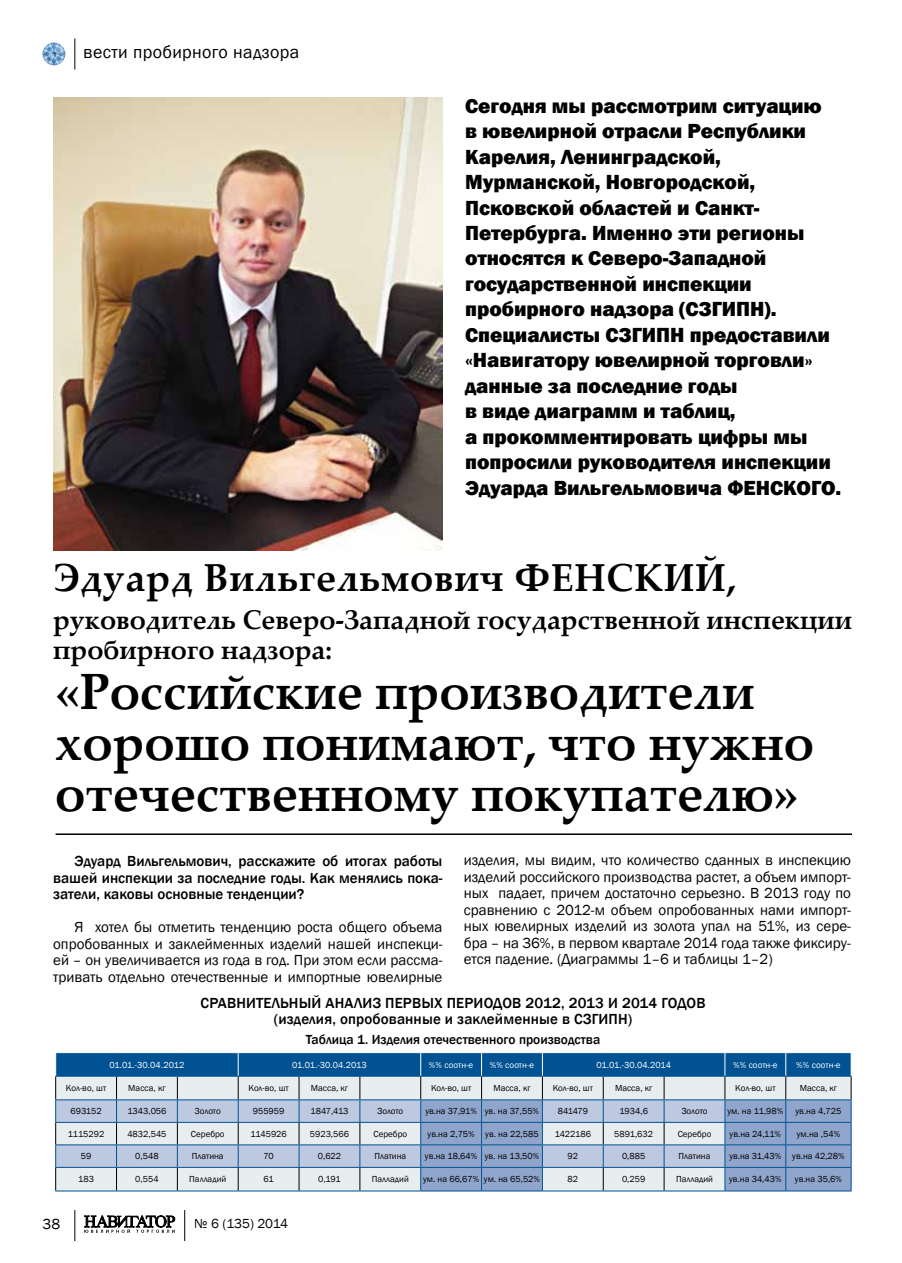
<style>
.page{position:relative;width:902px;height:1263px;background:#fff}
.page>*{position:absolute;margin:0;border:0;box-sizing:border-box;transform-origin:0 0}
.t1{font:700 51px/51px "Palatino Linotype";color:#000;scale:.96 1}
.t2{font:700 39px "Palatino Linotype";letter-spacing:.02em;color:#000;scale:.96 1}
.t3{font:700 27px/30.5px "Palatino Linotype";color:#000;scale:.96 1}
.t4{font:800 21px/25.5px "Franklin Gothic";color:#000}
.t5{font:18px "Franklin Gothic";letter-spacing:.02em;color:#000}
.t6{font:15px/16.5px "Franklin Gothic";color:#000;text-align:justify}
.t7{font:500 15px/16.5px "Franklin Gothic";letter-spacing:.01em;color:#000;text-align:justify}
.t8{font:500 13.5px "Franklin Gothic";color:#000}
.t9{font:13.5px "Franklin Gothic";letter-spacing:-.01em;color:#000}
.t10{font:9px "Franklin Gothic";color:#000}
.t11{font:9px "Franklin Gothic";letter-spacing:.01em;color:#fff}
.t12{font:9px "Franklin Gothic";letter-spacing:-.02em;color:#fff}
</style>
<div class="page">
<img style="left:43px;top:43px;width:22px;height:22px;border-radius:11px">
<svg style="left:84px;top:1215px;width:91px;height:18px"></svg>
<hr style="left:184px;top:1210px;width:1px;height:31px;background:#000">
<hr style="left:74px;top:1210px;width:1px;height:31px;background:#000">
<hr style="left:74px;top:39px;width:1px;height:30px;background:#000">
<hr style="left:56px;top:833px;width:795px;height:2px;background:#000">
<img style="left:53px;top:98px;width:389px;height:453px">
<svg style="left:55px;top:1052px;width:796px;height:139px;background:#9cb5d0"></svg>
<hr style="left:724px;top:1122px;width:61px;height:1px;background:#005292">
<hr style="left:785px;top:1122px;width:65px;height:1px;background:#005292">
<hr style="left:724px;top:1144px;width:61px;height:1px;background:#005292">
<hr style="left:785px;top:1144px;width:65px;height:1px;background:#005292">
<hr style="left:724px;top:1167px;width:61px;height:1px;background:#005292">
<hr style="left:785px;top:1167px;width:65px;height:1px;background:#005292">
<hr style="left:724px;top:1190px;width:61px;height:1px;background:#005292">
<hr style="left:785px;top:1190px;width:66px;height:1px;background:#005292">
<p class="t5" style="left:83px;top:41px;width:218px">вести пробирного надзора</p>
<p class="t4" style="left:465px;top:93px;width:378px">Сегодня мы рассмотрим ситуацию<br>в ювелирной отрасли Республики<br>Карелия, Ленинградской,<br>Мурманской, Новгородской,<br>Псковской областей и Санкт-<br>Петербурга. Именно эти регионы относятся к Северо-Западной государственной инспекции пробирного надзора (СЗГИПН).<br>Специалисты СЗГИПН предоставили «Навигатору ювелирной торговли» данные за последние годы<br>в виде диаграмм и таблиц,<br>а прокомментировать цифры мы попросили руководителя инспекции<br>Эдуарда Вильгельмовича ФЕНСКОГО.</p>
<h2 class="t2" style="left:53px;top:550px;width:712px">Эдуард Вильгельмович ФЕНСКИЙ,</h2>
<h3 class="t3" style="left:53px;top:603px;width:833px">руководитель Северо-Западной государственной инспекции пробирного надзора:</h3>
<h1 class="t1" style="left:55px;top:664px;width:791px">«Российские производители хорошо понимают, что нужно отечественному покупателю»</h1>
<p class="t7" style="left:53px;top:853px;width:391px;text-indent:21px">Эдуард Вильгельмович, расскажите об итогах работы вашей инспекции за последние годы. Как менялись пока&shy;затели, каковы основные тенденции?</p>
<p class="t6" style="left:53px;top:919px;width:391px;text-indent:21px">Я хотел бы отметить тенденцию роста общего объема опробованных и заклейменных изделий нашей инспекци&shy;ей – он увеличивается из года в год. При этом если рассма&shy;тривать отдельно отечественные и импортные ювелирные</p>
<p class="t6" style="left:463px;top:852px;width:388px">изделия, мы видим, что количество сданных в инспекцию изделий российского производства растет, а объем импорт&shy;ных падает, причем достаточно серьезно. В 2013 году по сравнению с 2012-м объем опробованных нами импорт&shy;ных ювелирных изделий из золота упал на 51%, из сере&shy;бра – на 36%, в первом квартале 2014 года также фиксиру&shy;ется падение. (Диаграммы 1–6 и таблицы 1–2)</p>
<p class="t7" style="left:274px;top:995px;width:431px;text-indent:-73px">Сравнительный анализ первых периодов 2012, 2013 и 2014 годов (изделия, опробованные и заклейменные в СЗГИПН</p>
<p class="t7" style="left:628px;top:1011px;width:6px">)</p>
<p class="t8" style="left:306px;top:1031px;width:296px">Таблица 1. Изделия отечественного производства</p>
<p class="t11" style="left:109px;top:1059px;width:76px">01.01.-30.04.2012</p>
<p class="t11" style="left:292px;top:1059px;width:76px">01.01.-30.04.2013</p>
<p class="t11" style="left:429px;top:1059px;width:46px">%% соотн-е</p>
<p class="t11" style="left:489px;top:1059px;width:46px">%% соотн-е</p>
<p class="t12" style="left:596px;top:1059px;width:76px">01.01.-30.04.2014</p>
<p class="t11" style="left:733px;top:1059px;width:46px">%% соотн-е</p>
<p class="t11" style="left:796px;top:1059px;width:46px">%% соотн-е</p>
<p class="t10" style="left:66px;top:1082px;width:42px">Кол-во, шт</p>
<p class="t10" style="left:128px;top:1082px;width:39px">Масса, кг</p>
<p class="t10" style="left:248px;top:1082px;width:42px">Кол-во, шт</p>
<p class="t10" style="left:311px;top:1082px;width:39px">Масса, кг</p>
<p class="t10" style="left:431px;top:1082px;width:42px">Кол-во, шт</p>
<p class="t10" style="left:493px;top:1082px;width:39px">Масса, кг</p>
<p class="t10" style="left:552px;top:1082px;width:42px">Кол-во, шт</p>
<p class="t10" style="left:615px;top:1082px;width:39px">Масса, кг</p>
<p class="t10" style="left:735px;top:1082px;width:42px">Кол-во, шт</p>
<p class="t10" style="left:799px;top:1082px;width:39px">Масса, кг</p>
<p class="t10" style="left:71px;top:1106px;width:33px">693152</p>
<p class="t10" style="left:127px;top:1106px;width:41px">1343,056</p>
<p class="t10" style="left:195px;top:1106px;width:27px">Золото</p>
<p class="t10" style="left:253px;top:1106px;width:33px">955959</p>
<p class="t10" style="left:310px;top:1106px;width:39px">1847,413</p>
<p class="t10" style="left:377px;top:1106px;width:27px">Золото</p>
<p class="t10" style="left:425px;top:1106px;width:115px">ув.на 37,91% ув. на 37,55%</p>
<p class="t10" style="left:557px;top:1106px;width:32px">841479</p>
<p class="t10" style="left:619px;top:1106px;width:30px">1934,6</p>
<p class="t10" style="left:681px;top:1106px;width:27px">Золото</p>
<p class="t10" style="left:727px;top:1106px;width:57px">ум. на 11,98%</p>
<p class="t10" style="left:795px;top:1106px;width:47px">ув.на 4,725</p>
<p class="t10" style="left:68px;top:1128px;width:38px">1115292</p>
<p class="t10" style="left:127px;top:1128px;width:41px">4832,545</p>
<p class="t10" style="left:191px;top:1128px;width:35px">Серебро</p>
<p class="t10" style="left:250px;top:1128px;width:38px">1145926</p>
<p class="t10" style="left:310px;top:1128px;width:41px">5923,566</p>
<p class="t10" style="left:373px;top:1128px;width:35px">Серебро</p>
<p class="t10" style="left:427px;top:1128px;width:113px">ув.на 2,75% ув. на 22,585</p>
<p class="t10" style="left:554px;top:1128px;width:38px">1422186</p>
<p class="t10" style="left:614px;top:1128px;width:40px">5891,632</p>
<p class="t10" style="left:677px;top:1128px;width:35px">Серебро</p>
<p class="t10" style="left:729px;top:1128px;width:53px">ув.на 24,11%</p>
<p class="t10" style="left:796px;top:1128px;width:45px">ум.на ,54%</p>
<p class="t10" style="left:81px;top:1151px;width:12px">59</p>
<p class="t10" style="left:135px;top:1151px;width:25px">0,548</p>
<p class="t10" style="left:192px;top:1151px;width:33px">Платина</p>
<p class="t10" style="left:263px;top:1151px;width:12px">70</p>
<p class="t10" style="left:318px;top:1151px;width:25px">0,622</p>
<p class="t10" style="left:374px;top:1151px;width:33px">Платина</p>
<p class="t10" style="left:425px;top:1151px;width:116px">ув.на 18,64% ув. на 13,50%</p>
<p class="t10" style="left:567px;top:1151px;width:12px">92</p>
<p class="t10" style="left:622px;top:1151px;width:25px">0,885</p>
<p class="t10" style="left:678px;top:1151px;width:33px">Платина</p>
<p class="t10" style="left:729px;top:1151px;width:117px">ув.на 31,43% ув.на 42,28%</p>
<p class="t10" style="left:78px;top:1174px;width:17px">183</p>
<p class="t10" style="left:135px;top:1174px;width:25px">0,554</p>
<p class="t10" style="left:189px;top:1174px;width:38px">Палладий</p>
<p class="t10" style="left:263px;top:1174px;width:12px">61</p>
<p class="t10" style="left:318px;top:1174px;width:24px">0,191</p>
<p class="t10" style="left:372px;top:1174px;width:38px">Палладий</p>
<p class="t10" style="left:423px;top:1174px;width:118px">ум. на 66,67% ум. на 65,52%</p>
<p class="t10" style="left:567px;top:1174px;width:12px">82</p>
<p class="t10" style="left:622px;top:1174px;width:25px">0,259</p>
<p class="t10" style="left:676px;top:1174px;width:38px">Палладий</p>
<p class="t10" style="left:729px;top:1174px;width:54px">ув.на 34,43%</p>
<p class="t10" style="left:794px;top:1174px;width:49px">ув.на 35,6%</p>
<p class="t6" style="left:43px;top:1216px;width:19px">38</p>
<p class="t9" style="left:194px;top:1215px;width:95px">№ 6 (135) 2014</p>
</div>
